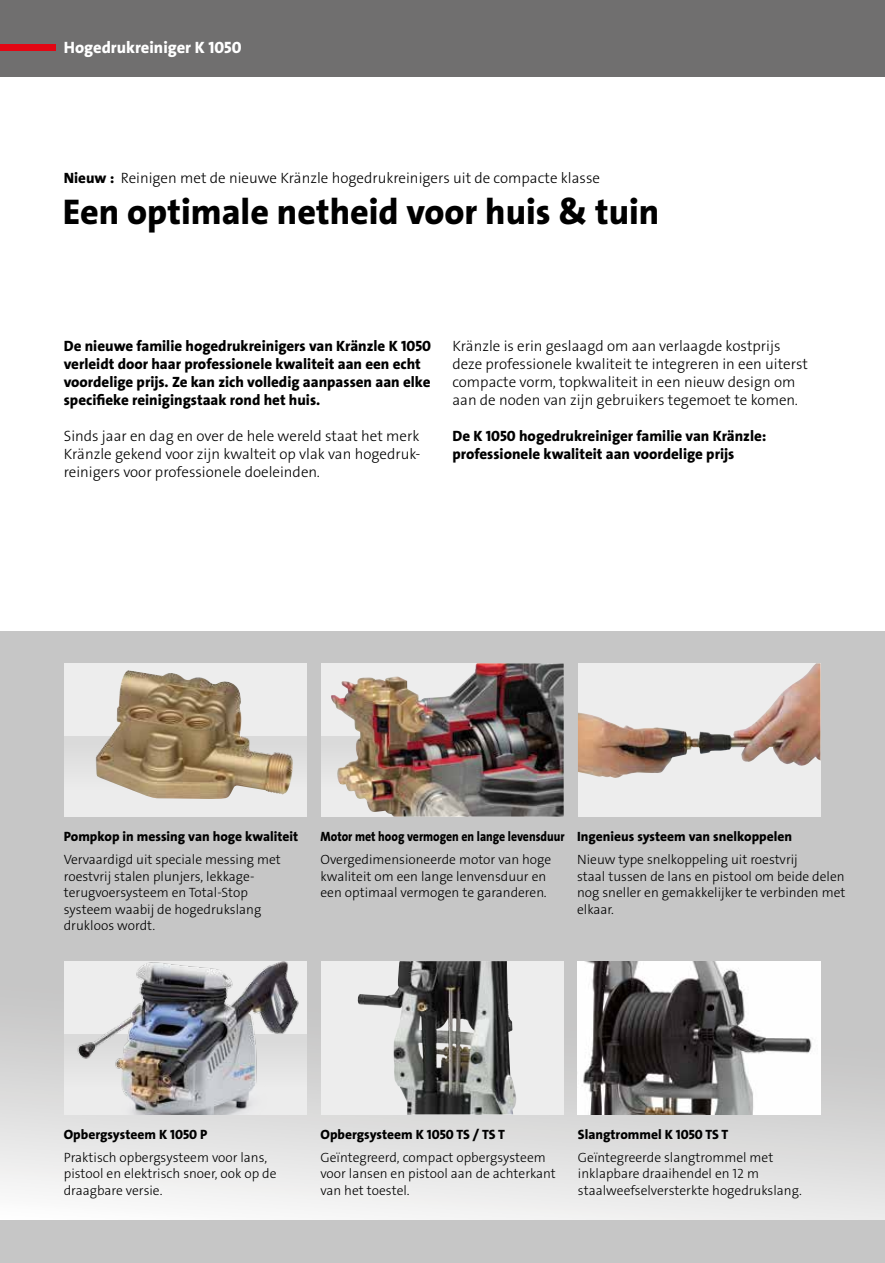
<style>
.page{position:relative;width:885px;height:1263px;background:#fff}
.page>*{position:absolute;margin:0;border:0;box-sizing:border-box;transform-origin:0 0}
.t1{font:36px "The Sans LP8 Ex Bld";color:#000}
.t2{font:16.5px "The Sans LP8 Ex Bld";color:#fff}
.t3{font:15px/18px "The Sans LP3 Lig";color:#000;text-align:justify}
.t4{font:15px/18px "The Sans LP8 Ex Bld";color:#000}
.t5{font:13.5px/16.5px "The Sans LP3 Lig";color:#000}
.t6{font:13.5px "The Sans LP8 Ex Bld";color:#000}
.t7{font:13.5px "The Sans LP8 Ex Bld";color:#000;scale:.87 1}
.s1{font-family:"The Sans LP8 Ex Bld"}
</style>
<div class="page">
<svg style="left:0;top:631px;width:884px;height:589px;background:#d1d0d0"></svg>
<div style="left:0;top:0;width:884px;height:77px;background:#706f6f"></div>
<div style="left:0;top:45px;width:55px;height:6px;background:#e30613"></div>
<div style="left:0;top:1220px;width:884px;height:43px;background:#c6c6c6"></div>
<div style="left:321px;top:961px;width:242px;height:153px;background:#ededed"></div>
<div style="left:578px;top:663px;width:242px;height:154px;background:#ededed"></div>
<div style="left:64px;top:663px;width:242px;height:154px;background:#ededed"></div>
<img style="left:357px;top:961px;width:159px;height:153px">
<img style="left:578px;top:961px;width:242px;height:153px">
<img style="left:578px;top:663px;width:242px;height:115px">
<div style="left:64px;top:736px;width:242px;height:81px;background:linear-gradient(to bottom,#dadada,#f1f1f1)"></div>
<img style="left:96px;top:670px;width:198px;height:129px">
<div style="left:64px;top:1033px;width:242px;height:81px;background:#e6e6e6"></div>
<img style="left:67px;top:961px;width:236px;height:153px">
<div style="left:321px;top:736px;width:242px;height:81px;background:#e6e6e6"></div>
<img style="left:331px;top:663px;width:232px;height:154px">
<p class="t2" style="left:64px;top:37px;width:179px">Hogedrukreiniger K 1050</p>
<p class="t3" style="left:64px;top:169px;width:537px"><span class="s1">Nieuw :</span> Reinigen met de nieuwe Kränzle hogedrukreinigers uit de compacte klasse</p>
<h1 class="t1" style="left:63px;top:189px;width:598px">Een optimale netheid voor huis &amp; tuin</h1>
<p class="t4" style="left:64px;top:337px;width:369px">De nieuwe familie hogedrukreinigers van Kränzle K 1050 verleidt door haar professionele kwaliteit aan een echt voordelige prijs. Ze kan zich volledig aanpassen aan elke specifieke reinigingstaak rond het huis.</p>
<p class="t3" style="left:64px;top:427px;width:358px">Sinds jaar en dag en over de hele wereld staat het merk Kränzle gekend voor zijn kwalteit op vlak van hogedruk&shy;reinigers voor professionele doeleinden.</p>
<p class="t3" style="left:452px;top:337px;width:357px;text-align:left">Kränzle is erin geslaagd om aan verlaagde kostprijs deze professionele kwaliteit te integreren in een uiterst compacte vorm, topkwaliteit in een nieuw design om aan de noden van zijn gebruikers tegemoet te komen.</p>
<p class="t4" style="left:452px;top:427px;width:315px">De K 1050 hogedrukreiniger familie van Kränzle: professionele kwaliteit aan voordelige prijs</p>
<p class="t6" style="left:64px;top:828px;width:236px">Pompkop in messing van hoge kwaliteit</p>
<p class="t5" style="left:64px;top:851px;width:218px">Vervaardigd uit speciale messing met roestvrij stalen plunjers, lekkage&shy;terugvoersysteem en Total-Stop systeem waabij de hogedrukslang drukloos wordt.</p>
<p class="t7" style="left:320px;top:828px;width:282px">Motor met hoog vermogen en lange levensduur</p>
<p class="t5" style="left:320px;top:851px;width:232px">Overgedimensioneerde motor van hoge kwaliteit om een lange lenvensduur en een optimaal vermogen te garanderen.</p>
<p class="t6" style="left:577px;top:828px;width:216px">Ingenieus systeem van snelkoppelen</p>
<p class="t5" style="left:577px;top:851px;width:270px">Nieuw type snelkoppeling uit roestvrij<br>staal tussen de lans en pistool om beide delen nog sneller en gemakkelijker te verbinden met elkaar.</p>
<p class="t6" style="left:64px;top:1126px;width:145px">Opbergsysteem K 1050 P</p>
<p class="t5" style="left:64px;top:1149px;width:214px">Praktisch opbergsysteem voor lans, pistool en elektrisch snoer, ook op de draagbare versie.</p>
<p class="t6" style="left:320px;top:1126px;width:186px">Opbergsysteem K 1050 TS / TS T</p>
<p class="t5" style="left:320px;top:1149px;width:237px">Geïntegreerd, compact opbergsysteem voor lansen en pistool aan de achterkant van het toestel.</p>
<p class="t6" style="left:578px;top:1126px;width:152px">Slangtrommel K 1050 TS T</p>
<p class="t5" style="left:578px;top:1149px;width:225px">Geïntegreerde slangtrommel met inklapbare draaihendel en 12 m staalweefselversterkte hogedrukslang.</p>
</div>
